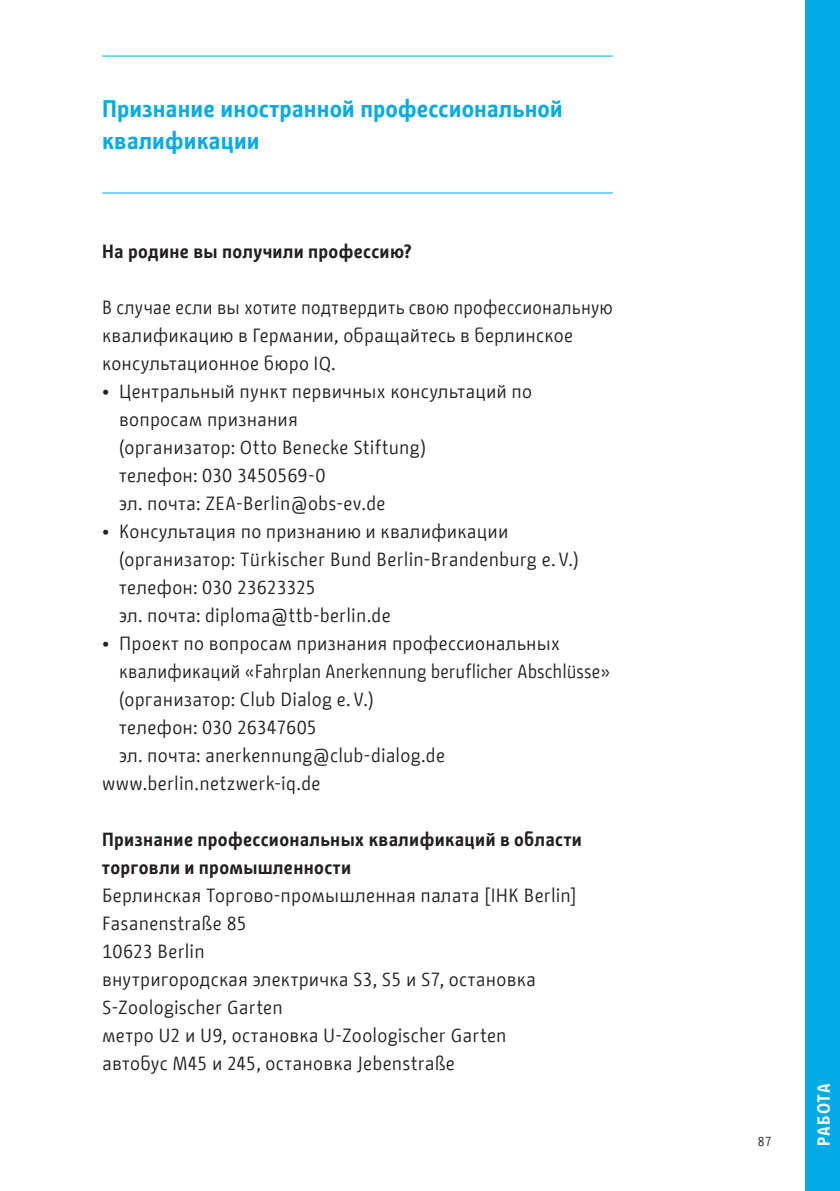
<style>
.page{position:relative;width:840px;height:1191px;background:#fff}
.page>*{position:absolute;margin:0;border:0;box-sizing:border-box;transform-origin:0 0}
.Russisch_-_Subheadli{font:700 24px/32px "BMF Change";letter-spacing:.005em;color:#00abe5}
.Russisch_-_Copy{font:19px/28px "BMF Change";letter-spacing:.015em;color:#231f20}
.Russisch_-_Copy-2{font:19px/28px "BMF Change";letter-spacing:.015em;color:#231f20;scale:.95 1}
.Russisch_-_Copy-3{font:700 19px/28px "BMF Change";letter-spacing:.015em;color:#231f20}
.t1{font:700 17.4px "BMF Change";letter-spacing:.045em;color:#fff}
.t2{font:13px "BMF Change";color:#231f20}
</style>
<div class="page">
<hr style="left:102px;top:56px;width:510px;height:1px;background:#00abe5">
<div style="left:805px;top:0;width:34px;height:1191px;background:#00abe5"></div>
<hr style="left:102px;top:193px;width:510px;height:1px;background:#00abe5">
<h3 class="Russisch_-_Subheadli" style="left:102px;top:93px;width:462px">Признание иностранной профессиональной квалификации</h3>
<p class="Russisch_-_Copy-3" style="left:102px;top:237px;width:310px">На родине вы получили профессию?</p>
<p class="Russisch_-_Copy-2" style="left:102px;top:293px;width:539px">В случае если вы хотите подтвердить свою профессиональную квалификацию в Германии, обращайтесь в берлинское консультационное бюро IQ.</p>
<p class="Russisch_-_Copy" style="left:119px;top:377px;width:414px;text-indent:-17px">• Центральный пункт первичных консультаций по вопросам признания<br>(организатор: Otto Benecke Stiftung)<br>телефон: 030 3450569-0<br>эл. почта: ZEA-Berlin@obs-ev.de</p>
<p class="Russisch_-_Copy" style="left:119px;top:517px;width:460px;text-indent:-17px">• Консультация по признанию и квалификации (организатор: Türkischer Bund Berlin-Brandenburg e. V.) телефон: 030 23623325<br>эл. почта: diploma@ttb-berlin.de</p>
<p class="Russisch_-_Copy" style="left:119px;top:629px;width:493px;text-indent:-17px">• Проект по вопросам признания профессиональных квалификаций «Fahrplan Anerkennung beruflicher Abschlüsse» (организатор: Club Dialog e. V.)<br>телефон: 030 26347605<br>эл. почта: anerkennung@club-dialog.de</p>
<p class="Russisch_-_Copy" style="left:102px;top:769px;width:220px">www.berlin.netzwerk-iq.de</p>
<p class="Russisch_-_Copy-3" style="left:102px;top:825px;width:481px">Признание профессиональных квалификаций в области торговли и промышленности</p>
<p class="Russisch_-_Copy" style="left:102px;top:881px;width:475px">Берлинская Торгово-промышленная палата [IHK Berlin]</p>
<p class="Russisch_-_Copy" style="left:102px;top:909px;width:146px">Fasanenstraße 85</p>
<p class="Russisch_-_Copy" style="left:102px;top:937px;width:104px">10623 Berlin</p>
<p class="Russisch_-_Copy" style="left:102px;top:965px;width:435px">внутригородская электричка S3, S5 и S7, остановка<br>S-Zoologischer Garten</p>
<p class="Russisch_-_Copy" style="left:102px;top:1021px;width:405px">метро U2 и U9, остановка U-Zoologischer Garten</p>
<p class="Russisch_-_Copy" style="left:102px;top:1049px;width:354px">автобус M45 и 245, остановка Jebenstraße</p>
<p class="t2" style="left:757px;top:1131px;width:15px">87</p>
<p class="t1" style="left:810px;top:1145px;width:63px;rotate:-90deg">РАБОТА</p>
</div>
